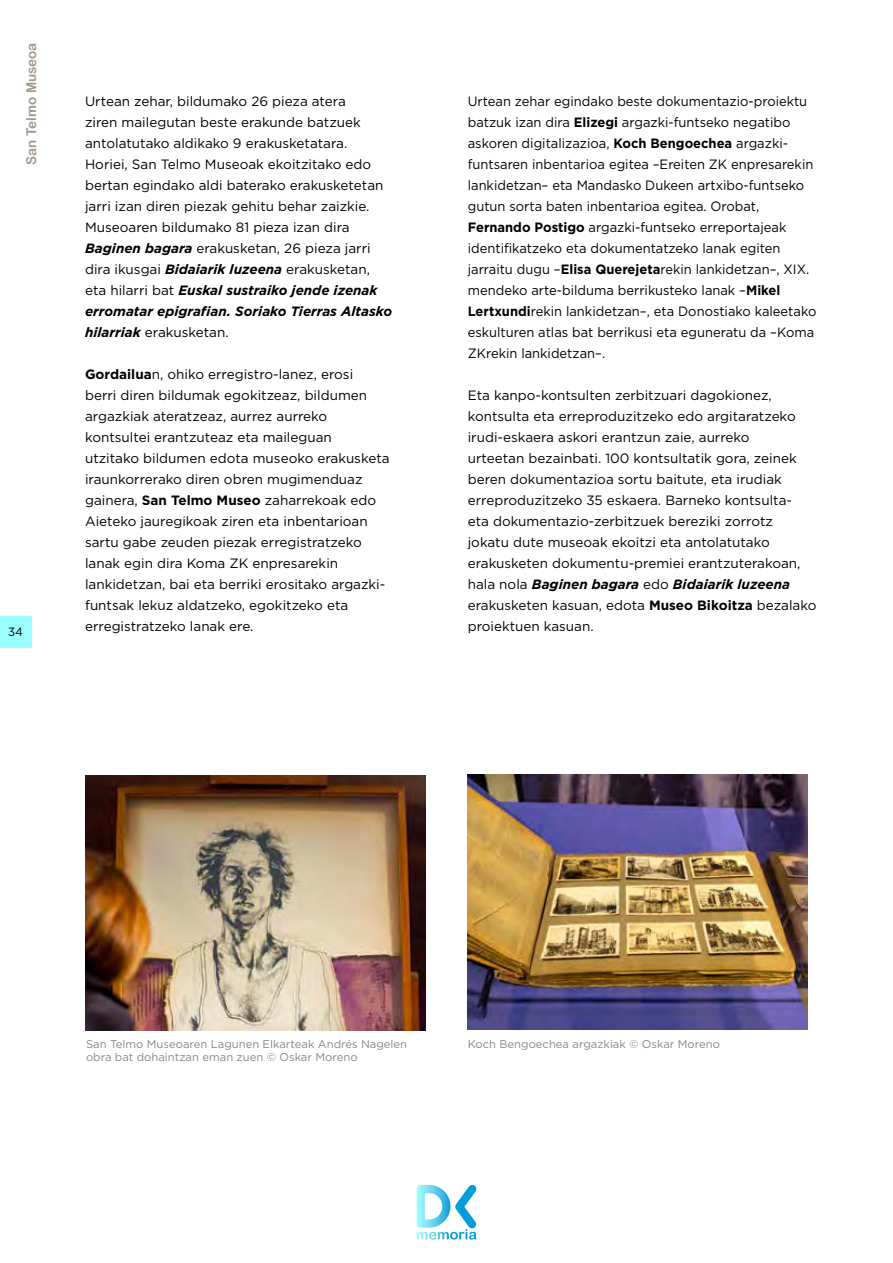
<style>
.page{position:relative;width:893px;height:1263px;background:#fff}
.page>*{position:absolute;margin:0;border:0;box-sizing:border-box;transform-origin:0 0}
.t1{font:13.5px/21px "Gotham";color:#000}
.t2{font:13.5px/21px "Gotham";color:#000;scale:.96 1}
.t3{font:13.5px "Arial Rounded MT Bold";color:#a1978d}
.t4{font:12px "Gotham";color:#000;scale:.96 1}
.t5{font:11.25px "Gotham";color:#878787}
.s1{font-weight:700;font-style:italic}
.s2{font-weight:700}
</style>
<div class="page">
<svg style="left:417px;top:1184px;width:60px;height:55px"></svg>
<div style="left:0;top:616px;width:31px;height:31px;background:#9ff"></div>
<img style="left:85px;top:775px;width:340px;height:255px">
<img style="left:468px;top:774px;width:340px;height:255px">
<p class="t3" style="left:23px;top:165px;width:124px;rotate:-90deg">San Telmo Museoa</p>
<p class="t4" style="left:8px;top:624px;width:17px">34</p>
<p class="t1" style="left:85px;top:90px;width:309px">Urtean zehar, bildumako 26 pieza atera<br>ziren mailegutan beste erakunde batzuek antolatutako aldikako 9 erakusketatara.<br>Horiei, San Telmo Museoak ekoitzitako edo bertan egindako aldi baterako erakusketetan jarri izan diren piezak gehitu behar zaizkie.<br>Museoaren bildumako 81 pieza izan dira <span class="s1">Baginen bagara</span> erakusketan, 26 pieza jarri dira ikusgai <span class="s1">Bidaiarik luzeena</span> erakusketan, eta hilarri bat <span class="s1">Euskal sustraiko jende izenak erromatar epigrafian. Soriako Tierras Altasko hilarriak</span> erakusketan.</p>
<p class="t1" style="left:85px;top:364px;width:306px"><span class="s2">Gordailua</span>n, ohiko erregistro-lanez, erosi<br>berri diren bildumak egokitzeaz, bildumen argazkiak ateratzeaz, aurrez aurreko kontsultei erantzuteaz eta maileguan<br>utzitako bildumen edota museoko erakusketa iraunkorrerako diren obren mugimenduaz gainera, <span class="s2">San Telmo Museo</span> zaharrekoak edo Aieteko jauregikoak ziren eta inbentarioan sartu gabe zeuden piezak erregistratzeko lanak egin dira Koma ZK enpresarekin lankidetzan, bai eta berriki erositako argazki&shy;funtsak lekuz aldatzeko, egokitzeko eta erregistratzeko lanak ere.</p>
<p class="t2" style="left:468px;top:90px;width:365px">Urtean zehar egindako beste dokumentazio-proiektu batzuk izan dira <span class="s2">Elizegi</span> argazki-funtseko negatibo askoren digitalizazioa, <span class="s2">Koch Bengoechea</span> argazki&shy;funtsaren inbentarioa egitea –Ereiten ZK enpresarekin lankidetzan– eta Mandasko Dukeen artxibo-funtseko gutun sorta baten inbentarioa egitea. Orobat, <span class="s2">Fernando Postigo</span> argazki-funtseko erreportajeak identifikatzeko eta dokumentatzeko lanak egiten jarraitu dugu –<span class="s2">Elisa Querejeta</span>rekin lankidetzan–, XIX. mendeko arte-bilduma berrikusteko lanak –<span class="s2">Mikel Lertxundi</span>rekin lankidetzan–, eta Donostiako kaleetako eskulturen atlas bat berrikusi eta eguneratu da –Koma ZKrekin lankidetzan–.</p>
<p class="t1" style="left:468px;top:384px;width:350px">Eta kanpo-kontsulten zerbitzuari dagokionez, kontsulta eta erreproduzitzeko edo argitaratzeko irudi-eskaera askori erantzun zaie, aurreko<br>urteetan bezainbati. 100 kontsultatik gora, zeinek beren dokumentazioa sortu baitute, eta irudiak erreproduzitzeko 35 eskaera. Barneko kontsulta&shy;eta dokumentazio-zerbitzuek bereziki zorrotz jokatu dute museoak ekoitzi eta antolatutako erakusketen dokumentu-premiei erantzuterakoan, hala nola <span class="s1">Baginen bagara</span> edo <span class="s1">Bidaiarik luzeena </span>erakusketen kasuan, edota <span class="s2">Museo Bikoitza</span> bezalako proiektuen kasuan.</p>
<p class="t5" style="left:86px;top:1036px;width:323px">San Telmo Museoaren Lagunen Elkarteak Andrés Nagelen</p>
<p class="t5" style="left:468px;top:1036px;width:254px">Koch Bengoechea argazkiak © Oskar Moreno</p>
<p class="t5" style="left:86px;top:1050px;width:273px">obra bat dohaintzan eman zuen © Oskar Moreno</p>
</div>
